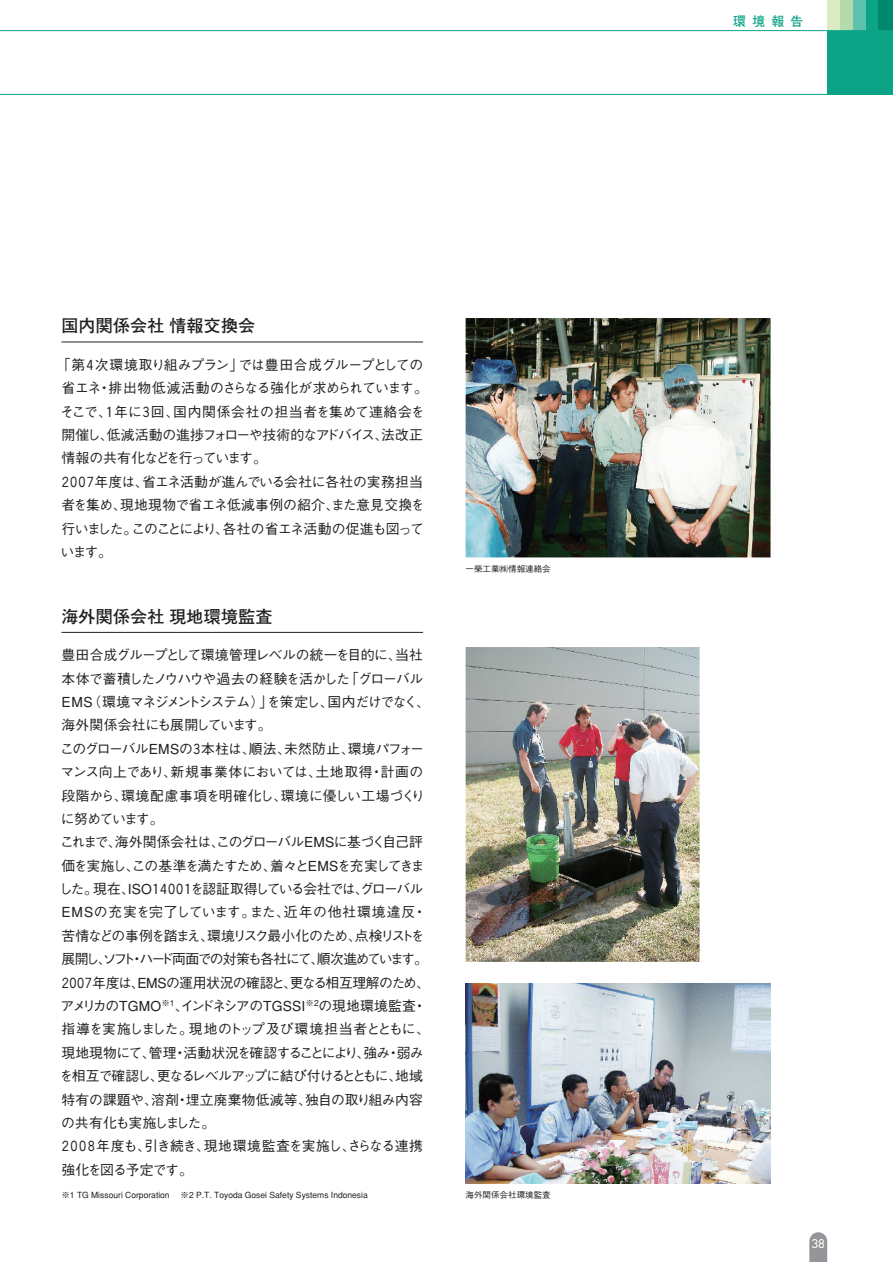
<style>
.page{position:relative;width:893px;height:1262px;background:#fff}
.page>*{position:absolute;margin:0;border:0;box-sizing:border-box;transform-origin:0 0}
.t1{font:700 16.95px "Futo Go B101";letter-spacing:.01em;color:#231f20}
.t2{font:500 13.8px/23.4px "Gothic BBB";letter-spacing:-.055em;color:#231f20}
.t3{font:700 12.75px "Futo Go B101";color:#0ca387}
.t4{font:11.7px "Futura";color:#fff}
.t5{font:500 8.55px "Gothic BBB";color:#231f20}
</style>
<div class="page">
<svg style="left:809px;top:1232px;width:18px;height:30px"></svg>
<img style="left:465px;top:318px;width:305px;height:239px">
<img style="left:465px;top:647px;width:234px;height:314px">
<img style="left:465px;top:983px;width:305px;height:200px">
<hr style="left:61px;top:342px;width:362px;height:1px;background:#231f20">
<hr style="left:61px;top:632px;width:362px;height:1px;background:#231f20">
<div style="left:878px;top:0;width:14px;height:31px;background:#008870"></div>
<div style="left:865px;top:0;width:13px;height:31px;background:#0ca387"></div>
<div style="left:852px;top:0;width:13px;height:31px;background:#5dc3ad"></div>
<div style="left:840px;top:0;width:12px;height:31px;background:#b4dbae"></div>
<div style="left:827px;top:0;width:13px;height:31px;background:#daeac1"></div>
<svg style="left:0;top:30px;width:892px;height:65px"></svg>
<p class="t1" style="left:61px;top:316px;width:195px">国内関係会社 情報交換会</p>
<p class="t2" style="left:57px;top:353px;width:372px">「第４次環境取り組みプラン」では豊田合成グループとしての省エネ・排出物低減活動のさらなる強化が求められています。そこで、１年に３回、国内関係会社の担当者を集めて連絡会を開催し、低減活動の進捗フォローや技術的なアドバイス、法改正情報の共有化などを行っています。<br>２００７年度は、省エネ活動が進んでいる会社に各社の実務担当者を集め、現地現物で省エネ低減事例の紹介、また意見交換を行いました。このことにより、各社の省エネ活動の促進も図っています。</p>
<p class="t1" style="left:61px;top:606px;width:212px">海外関係会社 現地環境監査</p>
<p class="t2" style="left:59px;top:644px;width:372px">豊田合成グループとして環境管理レベルの統一を目的に、当社本体で蓄積したノウハウや過去の経験を活かした「グローバル<br>EMS（環境マネジメントシステム）」を策定し、国内だけでなく、海外関係会社にも展開しています。<br>このグローバルEMSの３本柱は、順法、未然防止、環境パフォーマンス向上であり、新規事業体においては、土地取得・計画の段階から、環境配慮事項を明確化し、環境に優しい工場づくりに努めています。<br>これまで、海外関係会社は、このグローバルEMSに基づく自己評価を実施し、この基準を満たすため、着々とEMSを充実してきました。現在、ISO１４００１を認証取得している会社では、グローバル<br>EMSの充実を完了しています。また、近年の他社環境違反・苦情などの事例を踏まえ、環境リスク最小化のため、点検リストを展開し、ソフト・ハード両面での対策も各社にて、順次進めています。<br>２００７年度は、EMSの運用状況の確認と、更なる相互理解のため、アメリカのTGMO<sup>※1</sup>、インドネシアのTGSSI<sup>※2</sup>の現地環境監査・指導を実施しました。現地のトップ及び環境担当者とともに、現地現物にて、管理・活動状況を確認することにより、強み・弱みを相互で確認し、更なるレベルアップに結び付けるとともに、地域特有の課題や、溶剤・埋立廃棄物低減等、独自の取り組み内容の共有化も実施しました。<br>２００８年度も、引き続き、現地環境監査を実施し、さらなる連携強化を図る予定です。</p>
<p class="t5" style="left:61px;top:1190px;width:308px">※1 TG Missouri Corporation　 ※2 P.T. Toyoda Gosei Safety Systems Indonesia</p>
<p class="t5" style="left:465px;top:564px;width:87px">一榮工業㈱情報連絡会</p>
<p class="t5" style="left:465px;top:1190px;width:87px">海外関係会社環境監査</p>
<p class="t3" style="left:733px;top:14px;width:72px">環境報告</p>
<p class="t4" style="left:811px;top:1235px;width:15px">38</p>
</div>
